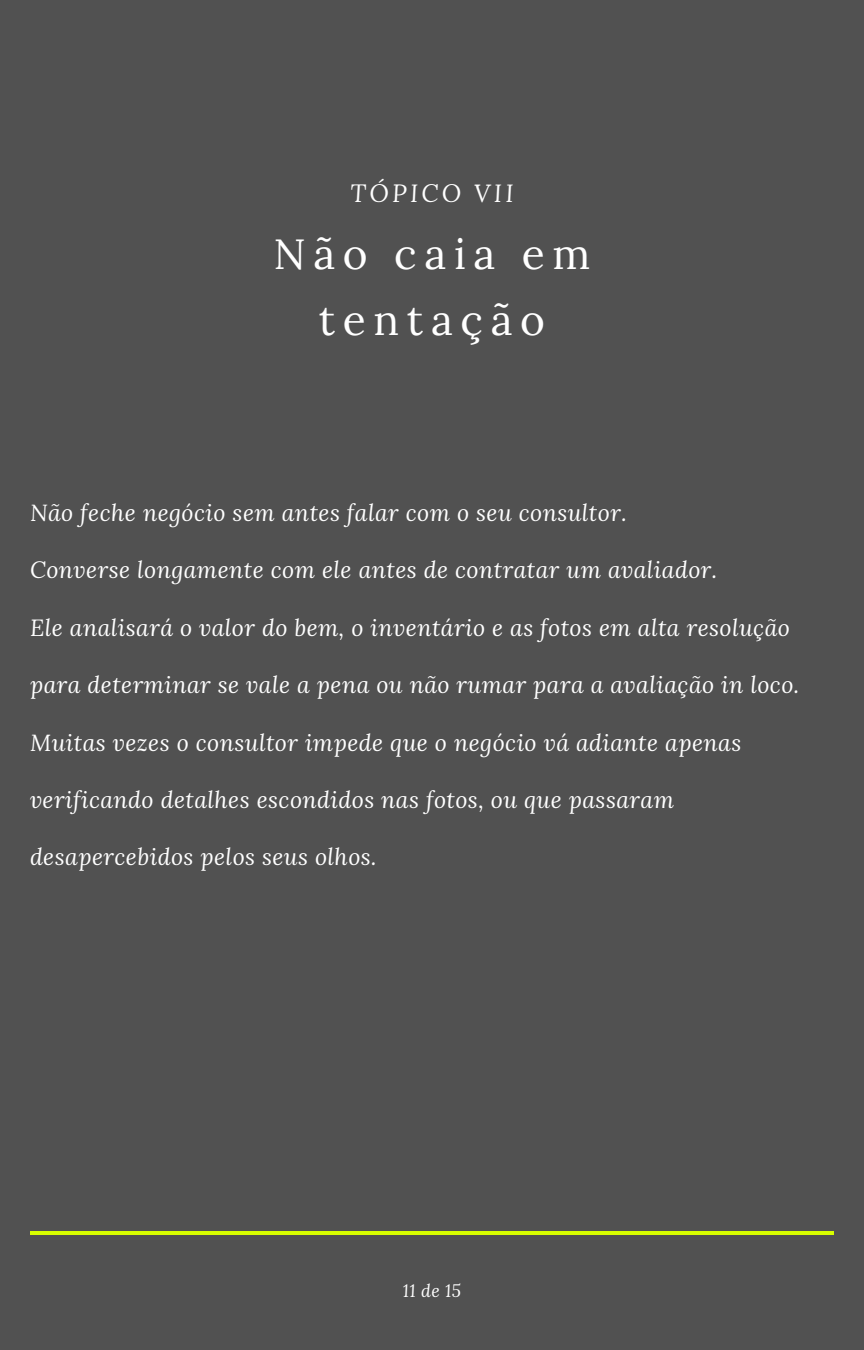
<style>
.page{position:relative;width:864px;height:1350px;background:#515151}
.page>*{position:absolute;margin:0;border:0;box-sizing:border-box;transform-origin:0 0}
.t1{font:42.52px/66.6px "Lora";letter-spacing:.18em;color:#fff;text-align:center}
.t2{font:italic 24.75px "Lora";letter-spacing:.13em;color:#fff}
.t3{font:italic 23.18px "Lora";letter-spacing:.02em;color:#fff}
.t4{font:italic 17.78px "Lora";color:#fff}
</style>
<div class="page">
<hr style="left:30px;top:1231px;width:803px;height:4px;background:#d8ff00">
<h3 class="t2" style="left:350px;top:177px;width:165px">TÓPICO VII</h3>
<h1 class="t1" style="left:273px;top:220px;width:319px">Não caia em tentação</h1>
<h2 class="t3" style="left:30px;top:497px;width:598px">Não feche negócio sem antes falar com o seu consultor.</h2>
<h2 class="t3" style="left:30px;top:555px;width:689px">Converse longamente com ele antes de contratar um avaliador.</h2>
<h2 class="t3" style="left:30px;top:612px;width:761px">Ele analisará o valor do bem, o inventário e as fotos em alta resolução</h2>
<h2 class="t3" style="left:30px;top:669px;width:771px">para determinar se vale a pena ou não rumar para a avaliação in loco.</h2>
<h2 class="t3" style="left:30px;top:727px;width:713px">Muitas vezes o consultor impede que o negócio vá adiante apenas</h2>
<h2 class="t3" style="left:30px;top:784px;width:645px">verificando detalhes escondidos nas fotos, ou que passaram</h2>
<h2 class="t3" style="left:30px;top:841px;width:348px">desapercebidos pelos seus olhos.</h2>
<p class="t4" style="left:403px;top:1279px;width:60px">11 de 15</p>
</div>
